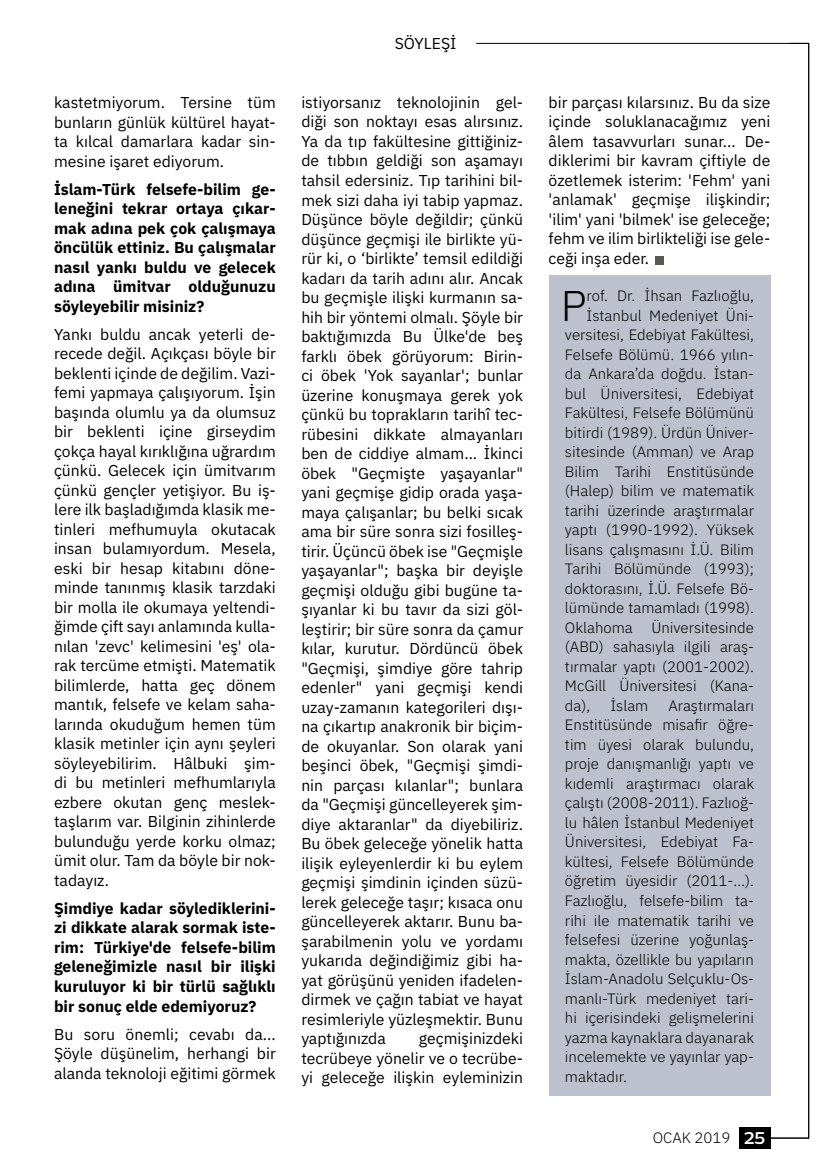
<style>
.page{position:relative;width:830px;height:1170px;background:#fff}
.page>*{position:absolute;margin:0;border:0;box-sizing:border-box;transform-origin:0 0}
.t1{font:300 42.9px "IBM Plex Sans";color:#000}
.t2{font:15.75px/19.5px "IBM Plex Sans";color:#000;text-align:justify}
.t3{font:700 15.75px/19.5px "IBM Plex Sans";color:#000;text-align:justify}
.t4{font:300 15px/19.5px "IBM Plex Sans";color:#000;text-align:justify}
.s1{font-family:"Gentona";font-weight:500;font-size:19.5px;color:#fff}
</style>
<div class="page">
<div style="left:738px;top:1127px;width:32px;height:21px;background:#000"></div>
<div style="left:548px;top:275px;width:222px;height:820px;background:#bcc1cd"></div>
<div style="left:655px;top:256px;width:8px;height:8px;background:#575756"></div>
<p class="t2" style="left:54px;top:91px;width:223px">kastetmiyorum. Tersine tüm bunların günlük kültürel hayat&shy;ta kılcal damarlara kadar sin&shy;mesine işaret ediyorum.</p>
<p class="t3" style="left:54px;top:178px;width:223px">İslam-Türk felsefe-bilim ge&shy;leneğini tekrar ortaya çıkar&shy;mak adına pek çok çalışmaya öncülük ettiniz. Bu çalışmalar nasıl yankı buldu ve gelecek adına ümitvar olduğunuzu söyleyebilir misiniz?</p>
<p class="t2" style="left:54px;top:323px;width:223px">Yankı buldu ancak yeterli de&shy;recede değil. Açıkçası böyle bir beklenti içinde de değilim. Vazi&shy;femi yapmaya çalışıyorum. İşin başında olumlu ya da olumsuz bir beklenti içine girseydim çokça hayal kırıklığına uğrardım çünkü. Gelecek için ümitvarım çünkü gençler yetişiyor. Bu iş&shy;lere ilk başladığımda klasik me&shy;tinleri mefhumuyla okutacak insan bulamıyordum. Mesela, eski bir hesap kitabını döne&shy;minde tanınmış klasik tarzdaki bir molla ile okumaya yeltendi&shy;ğimde çift sayı anlamında kulla&shy;nılan 'zevc' kelimesini 'eş' ola&shy;rak tercüme etmişti. Matematik bilimlerde, hatta geç dönem mantık, felsefe ve kelam saha&shy;larında okuduğum hemen tüm klasik metinler için aynı şeyleri söyleyebilirim. Hâlbuki şim&shy;di bu metinleri mefhumlarıyla ezbere okutan genç meslek&shy;taşlarım var. Bilginin zihinlerde bulunduğu yerde korku olmaz; ümit olur. Tam da böyle bir nok&shy;tadayız.</p>
<p class="t3" style="left:54px;top:897px;width:223px">Şimdiye kadar söylediklerini&shy;zi dikkate alarak sormak iste&shy;rim: Türkiye'de felsefe-bilim geleneğimizle nasıl bir ilişki kuruluyor ki bir türlü sağlıklı bir sonuç elde edemiyoruz?</p>
<p class="t2" style="left:54px;top:1022px;width:223px">Bu soru önemli; cevabı da...<br>Şöyle düşünelim, herhangi bir alanda teknoloji eğitimi görmek</p>
<p class="t2" style="left:394px;top:32px;width:63px">SÖYLEŞİ</p>
<p class="t2" style="left:301px;top:91px;width:223px">istiyorsanız teknolojinin gel&shy;diği son noktayı esas alırsınız.<br>Ya da tıp fakültesine gittiğiniz&shy;de tıbbın geldiği son aşamayı tahsil edersiniz. Tıp tarihini bil&shy;mek sizi daha iyi tabip yapmaz.<br>Düşünce böyle değildir; çünkü düşünce geçmişi ile birlikte yü&shy;rür ki, o ‘birlikte’ temsil edildiği kadarı da tarih adını alır. Ancak bu geçmişle ilişki kurmanın sa&shy;hih bir yöntemi olmalı. Şöyle bir baktığımızda Bu Ülke'de beş farklı öbek görüyorum: Birin&shy;ci öbek 'Yok sayanlar'; bunlar üzerine konuşmaya gerek yok çünkü bu toprakların tarihî tec&shy;rübesini dikkate almayanları ben de ciddiye almam... İkinci öbek "Geçmişte yaşayanlar" yani geçmişe gidip orada yaşa&shy;maya çalışanlar; bu belki sıcak ama bir süre sonra sizi fosilleş&shy;tirir. Üçüncü öbek ise "Geçmişle yaşayanlar"; başka bir deyişle geçmişi olduğu gibi bugüne ta&shy;şıyanlar ki bu tavır da sizi göl&shy;leştirir; bir süre sonra da çamur kılar, kurutur. Dördüncü öbek "Geçmişi, şimdiye göre tahrip edenler" yani geçmişi kendi uzay-zamanın kategorileri dışı&shy;na çıkartıp anakronik bir biçim&shy;de okuyanlar. Son olarak yani beşinci öbek, "Geçmişi şimdi&shy;nin parçası kılanlar"; bunlara da "Geçmişi güncelleyerek şim&shy;diye aktaranlar" da diyebiliriz.<br>Bu öbek geleceğe yönelik hatta ilişik eyleyenlerdir ki bu eylem geçmişi şimdinin içinden süzü&shy;lerek geleceğe taşır; kısaca onu güncelleyerek aktarır. Bunu ba&shy;şarabilmenin yolu ve yordamı yukarıda değindiğimiz gibi ha&shy;yat görüşünü yeniden ifadelen&shy;dirmek ve çağın tabiat ve hayat resimleriyle yüzleşmektir. Bunu yaptığınızda</p>
<p class="t2" style="left:301px;top:1027px;width:223px;text-indent:117px">geçmişinizdeki tecrübeye yönelir ve o tecrübe&shy;yi geleceğe ilişkin eyleminizin</p>
<p class="t2" style="left:548px;top:91px;width:223px">bir parçası kılarsınız. Bu da size içinde soluklanacağımız yeni âlem tasavvurları sunar... De&shy;diklerimi bir kavram çiftiyle de özetlemek isterim: 'Fehm' yani 'anlamak' geçmişe ilişkindir; 'ilim' yani 'bilmek' ise geleceğe; fehm ve ilim birlikteliği ise gele&shy;ceği inşa eder.</p>
<h1 class="t1" style="left:560px;top:273px;width:27px">P</h1>
<p class="t4" style="left:586px;top:285px;width:169px">rof. Dr. İhsan Fazlıoğlu,</p>
<p class="t4" style="left:586px;top:304px;width:169px">İstanbul Medeniyet Üni-</p>
<p class="t4" style="left:564px;top:324px;width:190px">versitesi, Edebiyat Fakültesi,</p>
<p class="t4" style="left:564px;top:343px;width:190px">Felsefe Bölümü. 1966 yılın-</p>
<p class="t4" style="left:564px;top:363px;width:190px">da Ankara’da doğdu. İstan-</p>
<p class="t4" style="left:564px;top:382px;width:190px">bul Üniversitesi, Edebiyat</p>
<p class="t4" style="left:564px;top:402px;width:190px">Fakültesi, Felsefe Bölümünü</p>
<p class="t4" style="left:564px;top:421px;width:190px">bitirdi (1989). Ürdün Üniver-</p>
<p class="t4" style="left:564px;top:441px;width:190px">sitesinde (Amman) ve Arap</p>
<p class="t4" style="left:564px;top:460px;width:190px">Bilim Tarihi Enstitüsünde</p>
<p class="t4" style="left:564px;top:480px;width:190px">(Halep) bilim ve matematik</p>
<p class="t4" style="left:564px;top:499px;width:190px">tarihi üzerinde araştırmalar</p>
<p class="t4" style="left:564px;top:519px;width:190px">yaptı (1990-1992). Yüksek</p>
<p class="t4" style="left:564px;top:538px;width:190px">lisans çalışmasını İ.Ü. Bilim</p>
<p class="t4" style="left:564px;top:558px;width:190px">Tarihi Bölümünde (1993);</p>
<p class="t4" style="left:564px;top:577px;width:190px">doktorasını, İ.Ü. Felsefe Bö-</p>
<p class="t4" style="left:564px;top:597px;width:190px">lümünde tamamladı (1998).</p>
<p class="t4" style="left:564px;top:616px;width:190px">Oklahoma Üniversitesinde</p>
<p class="t4" style="left:564px;top:636px;width:190px">(ABD) sahasıyla ilgili araş-</p>
<p class="t4" style="left:564px;top:655px;width:190px">tırmalar yaptı (2001-2002).</p>
<p class="t4" style="left:564px;top:675px;width:190px">McGill Üniversitesi (Kana-</p>
<p class="t4" style="left:564px;top:694px;width:27px">da),</p>
<p class="t4" style="left:610px;top:694px;width:40px">İslam</p>
<p class="t4" style="left:564px;top:694px;width:190px;text-indent:103px">Araştırmaları Enstitüsünde misafir öğre&shy;tim üyesi olarak bulundu, proje danışmanlığı yaptı ve kıdemli araştırmacı olarak çalıştı (2008-2011). Fazlıoğ&shy;lu hâlen İstanbul Medeniyet Üniversitesi, Edebiyat Fa&shy;kültesi, Felsefe Bölümünde öğretim üyesidir (2011-…).<br>Fazlıoğlu, felsefe-bilim ta&shy;rihi ile matematik tarihi ve felsefesi üzerine yoğunlaş&shy;makta, özellikle bu yapıların İslam-Anadolu Selçuklu-Os&shy;manlı-Türk medeniyet tari&shy;hi içerisindeki gelişmelerini yazma kaynaklara dayanarak incelemekte ve yayınlar yap&shy;maktadır.</p>
<p class="t4" style="left:652px;top:1126px;width:114px">OCAK 2019 <span class="s1">25</span></p>
</div>
